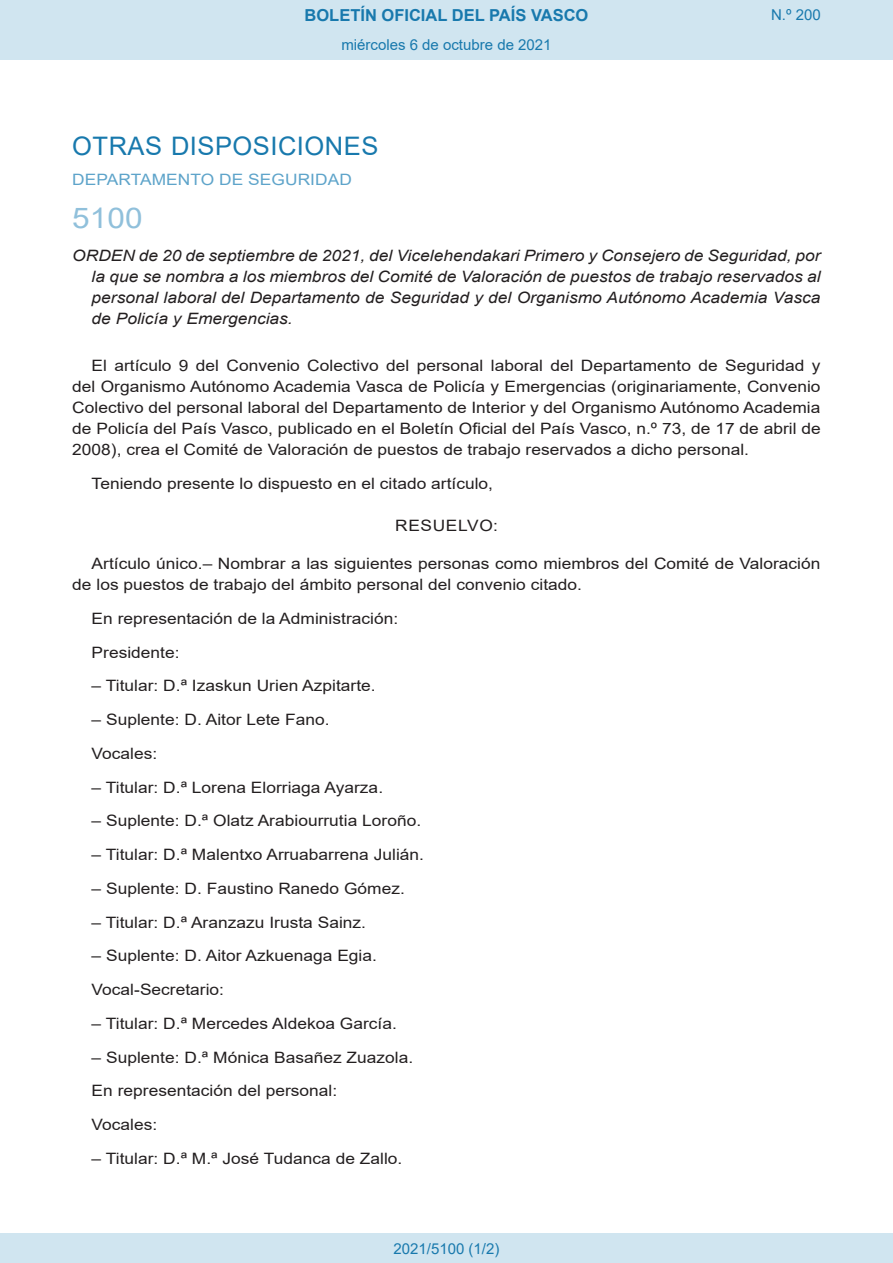
<style>
.page{position:relative;width:893px;height:1263px;background:#fff}
.page>*{position:absolute;margin:0;border:0;box-sizing:border-box;transform-origin:0 0}
.BOPVOrden{font:28.5px "Arial";color:#90c0db;scale:1.11 1}
.BOPVSeccion{font:25.5px "Arial";letter-spacing:.02em;color:#1879ad}
.t1{font:700 16.5px "Arial";color:#1879ad}
.BOPVDetalle{font:15.6px/21px "Arial";color:#231f20;text-align:justify;scale:1.11 1}
.BOPVTitulo{font:italic 15.6px/21px "Arial";color:#231f20;text-align:justify;scale:1.11 1}
.BOPVOrganismo{font:15.6px "Arial";letter-spacing:.005em;color:#5ea4ca;scale:1.11 1}
.BOPVClave{font:15.6px "Arial";letter-spacing:.035em;color:#231f20;scale:1.11 1}
.Paginacion_Centro{font:15px "Arial";color:#1879ad}
</style>
<div class="page">
<div style="left:0;top:0;width:893px;height:60px;background:#d0e5f0"></div>
<div style="left:0;top:1233px;width:893px;height:30px;background:#d0e5f0"></div>
<p class="t1" style="left:305px;top:3px;width:285px">BOLETÍN OFICIAL DEL PAÍS VASCO</p>
<p class="Paginacion_Centro" style="left:341px;top:35px;width:212px">miércoles 6 de octubre de 2021</p>
<p class="Paginacion_Centro" style="left:771px;top:5px;width:51px">N.º 200</p>
<p class="BOPVSeccion" style="left:72px;top:128px;width:308px">OTRAS DISPOSICIONES</p>
<p class="BOPVOrganismo" style="left:72px;top:169px;width:253px">DEPARTAMENTO DE SEGURIDAD</p>
<p class="BOPVOrden" style="left:72px;top:198px;width:65px">5100</p>
<p class="BOPVTitulo" style="left:92px;top:246px;width:658px;text-indent:-19px">ORDEN de 20 de septiembre de 2021, del Vicelehendakari Primero y Consejero de Seguridad, por la que se nombra a los miembros del Comité de Valoración de puestos de trabajo reservados al personal laboral del Departamento de Seguridad y del Organismo Autónomo Academia Vasca de Policía y Emergencias.</p>
<p class="BOPVDetalle" style="left:72px;top:355px;width:676px;text-indent:19px">El artículo 9 del Convenio Colectivo del personal laboral del Departamento de Seguridad y del Organismo Autónomo Academia Vasca de Policía y Emergencias (originariamente, Convenio Colectivo del personal laboral del Departamento de Interior y del Organismo Autónomo Academia de Policía del País Vasco, publicado en el Boletín Oficial del País Vasco, n.º 73, de 17 de abril de 2008), crea el Comité de Valoración de puestos de trabajo reservados a dicho personal.</p>
<p class="BOPVDetalle" style="left:92px;top:473px;width:363px">Teniendo presente lo dispuesto en el citado artículo,</p>
<p class="BOPVClave" style="left:395px;top:515px;width:94px">RESUELVO:</p>
<p class="BOPVDetalle" style="left:72px;top:553px;width:675px;text-indent:19px">Artículo único.– Nombrar a las siguientes personas como miembros del Comité de Valoración de los puestos de trabajo del ámbito personal del convenio citado.</p>
<p class="BOPVDetalle" style="left:92px;top:608px;width:278px">En representación de la Administración:</p>
<p class="BOPVDetalle" style="left:92px;top:641px;width:81px">Presidente:</p>
<p class="BOPVDetalle" style="left:92px;top:675px;width:257px">– Titular: D.ª Izaskun Urien Azpitarte.</p>
<p class="BOPVDetalle" style="left:92px;top:709px;width:216px">– Suplente: D. Aitor Lete Fano.</p>
<p class="BOPVDetalle" style="left:92px;top:743px;width:61px">Vocales:</p>
<p class="BOPVDetalle" style="left:92px;top:776px;width:264px">– Titular: D.ª Lorena Elorriaga Ayarza.</p>
<p class="BOPVDetalle" style="left:92px;top:810px;width:298px">– Suplente: D.ª Olatz Arabiourrutia Loroño.</p>
<p class="BOPVDetalle" style="left:92px;top:844px;width:301px">– Titular: D.ª Malentxo Arruabarrena Julián.</p>
<p class="BOPVDetalle" style="left:92px;top:878px;width:284px">– Suplente: D. Faustino Ranedo Gómez.</p>
<p class="BOPVDetalle" style="left:92px;top:911px;width:249px">– Titular: D.ª Aranzazu Irusta Sainz.</p>
<p class="BOPVDetalle" style="left:92px;top:945px;width:259px">– Suplente: D. Aitor Azkuenaga Egia.</p>
<p class="BOPVDetalle" style="left:92px;top:979px;width:121px">Vocal-Secretario:</p>
<p class="BOPVDetalle" style="left:92px;top:1013px;width:277px">– Titular: D.ª Mercedes Aldekoa García.</p>
<p class="BOPVDetalle" style="left:92px;top:1046px;width:291px">– Suplente: D.ª Mónica Basañez Zuazola.</p>
<p class="BOPVDetalle" style="left:92px;top:1080px;width:223px">En representación del personal:</p>
<p class="BOPVDetalle" style="left:92px;top:1114px;width:61px">Vocales:</p>
<p class="BOPVDetalle" style="left:92px;top:1148px;width:281px">– Titular: D.ª M.ª José Tudanca de Zallo.</p>
<p class="Paginacion_Centro" style="left:393px;top:1238px;width:107px">2021/5100 (1/2)</p>
</div>
